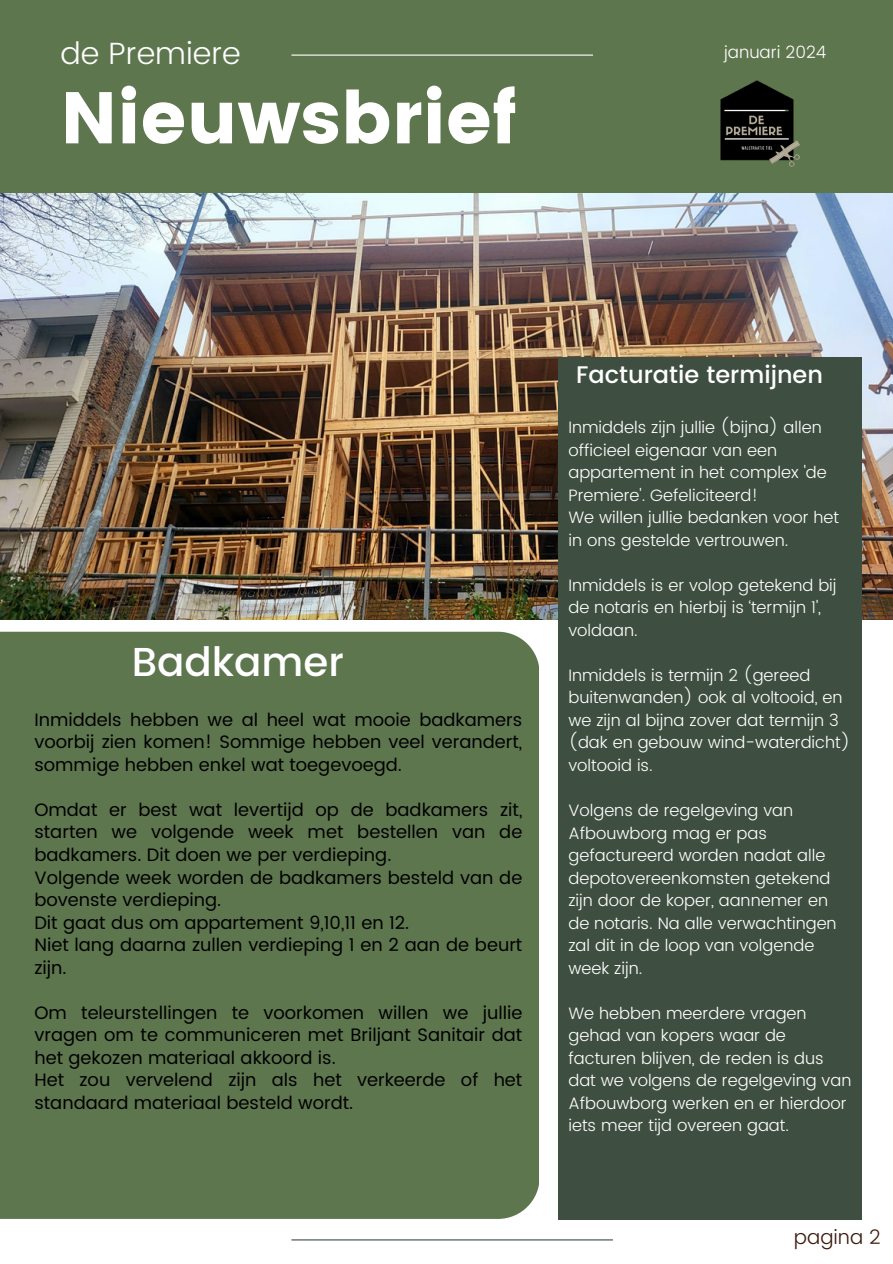
<style>
.page{position:relative;width:893px;height:1264px;background:#fff}
.page>*{position:absolute;margin:0;border:0;box-sizing:border-box;transform-origin:0 0}
.t1{font:72.75px "Poppins";color:#fff}
.t2{font:500 40.35px "Poppins";color:#fff}
.t3{font:300 30.75px "Poppins";color:#fff}
.t4{font:500 24px "Poppins";color:#fff}
.t5{font:300 19.95px "Poppins";color:#3c1a0c}
.t6{font:18px/22.5px "Poppins";color:#000;text-align:justify}
.t7{font:300 16.95px "Poppins";color:#fff}
.t8{font:300 16.5px/22.5px "Poppins";color:#fff}
</style>
<div class="page">
<img style="left:0;top:193px;width:892px;height:426px">
<div style="left:0;top:0;width:892px;height:193px;background:#5e764e"></div>
<div style="left:558px;top:357px;width:304px;height:862px;background:#3e4e40"></div>
<hr style="left:291px;top:55px;width:302px;height:1px;background:#fff">
<hr style="left:291px;top:1239px;width:322px;height:1px;background:#3e4e40">
<img style="left:720px;top:80px;width:80px;height:87px">
<div style="left:0;top:631px;width:538px;height:587px;background:#5e764e"></div>
<p class="t3" style="left:61px;top:35px;width:182px">de Premiere</p>
<p class="t1" style="left:61px;top:76px;width:457px">Nieuwsbrief</p>
<p class="t7" style="left:724px;top:42px;width:104px">januari 2024</p>
<p class="t2" style="left:132px;top:638px;width:214px">Badkamer</p>
<p class="t6" style="left:34px;top:708px;width:489px">Inmiddels hebben we al heel wat mooie badkamers voorbij zien komen! Sommige hebben veel verandert, sommige hebben enkel wat toegevoegd.</p>
<p class="t6" style="left:34px;top:798px;width:489px">Omdat er best wat levertijd op de badkamers zit, starten we volgende week met bestellen van de badkamers. Dit doen we per verdieping.</p>
<p class="t6" style="left:34px;top:866px;width:489px">Volgende week worden de badkamers besteld van de bovenste verdieping.</p>
<p class="t6" style="left:34px;top:911px;width:376px">Dit gaat dus om appartement 9,10,11 en 12.</p>
<p class="t6" style="left:34px;top:933px;width:489px">Niet lang daarna zullen verdieping 1 en 2 aan de beurt zijn.</p>
<p class="t6" style="left:34px;top:1001px;width:489px">Om teleurstellingen te voorkomen willen we jullie vragen om te communiceren met Briljant Sanitair dat het gekozen materiaal akkoord is.</p>
<p class="t6" style="left:34px;top:1068px;width:489px">Het zou vervelend zijn als het verkeerde of het standaard materiaal besteld wordt.</p>
<p class="t4" style="left:576px;top:361px;width:248px">Facturatie termijnen</p>
<p class="t8" style="left:568px;top:416px;width:260px">Inmiddels zijn jullie (bijna) allen officieel eigenaar van een appartement in het complex 'de<br>Premiere'. Gefeliciteerd!</p>
<p class="t8" style="left:568px;top:506px;width:272px">We willen jullie bedanken voor het in ons gestelde vertrouwen.</p>
<p class="t8" style="left:568px;top:574px;width:269px">Inmiddels is er volop getekend bij de notaris en hierbij is ‘termijn 1', voldaan.</p>
<p class="t8" style="left:568px;top:664px;width:283px">Inmiddels is termijn 2 (gereed buitenwanden) ook al voltooid, en we zijn al bijna zover dat termijn 3 (dak en gebouw wind-waterdicht) voltooid is.</p>
<p class="t8" style="left:568px;top:799px;width:270px">Volgens de regelgeving van<br>Afbouwborg mag er pas gefactureerd worden nadat alle depotovereenkomsten getekend zijn door de koper, aannemer en de notaris. Na alle verwachtingen zal dit in de loop van volgende week zijn.</p>
<p class="t8" style="left:568px;top:1001px;width:284px">We hebben meerdere vragen gehad van kopers waar de facturen blijven, de reden is dus dat we volgens de regelgeving van<br>Afbouwborg werken en er hierdoor iets meer tijd overeen gaat.</p>
<p class="t5" style="left:793px;top:1225px;width:88px">pagina 2</p>
</div>
